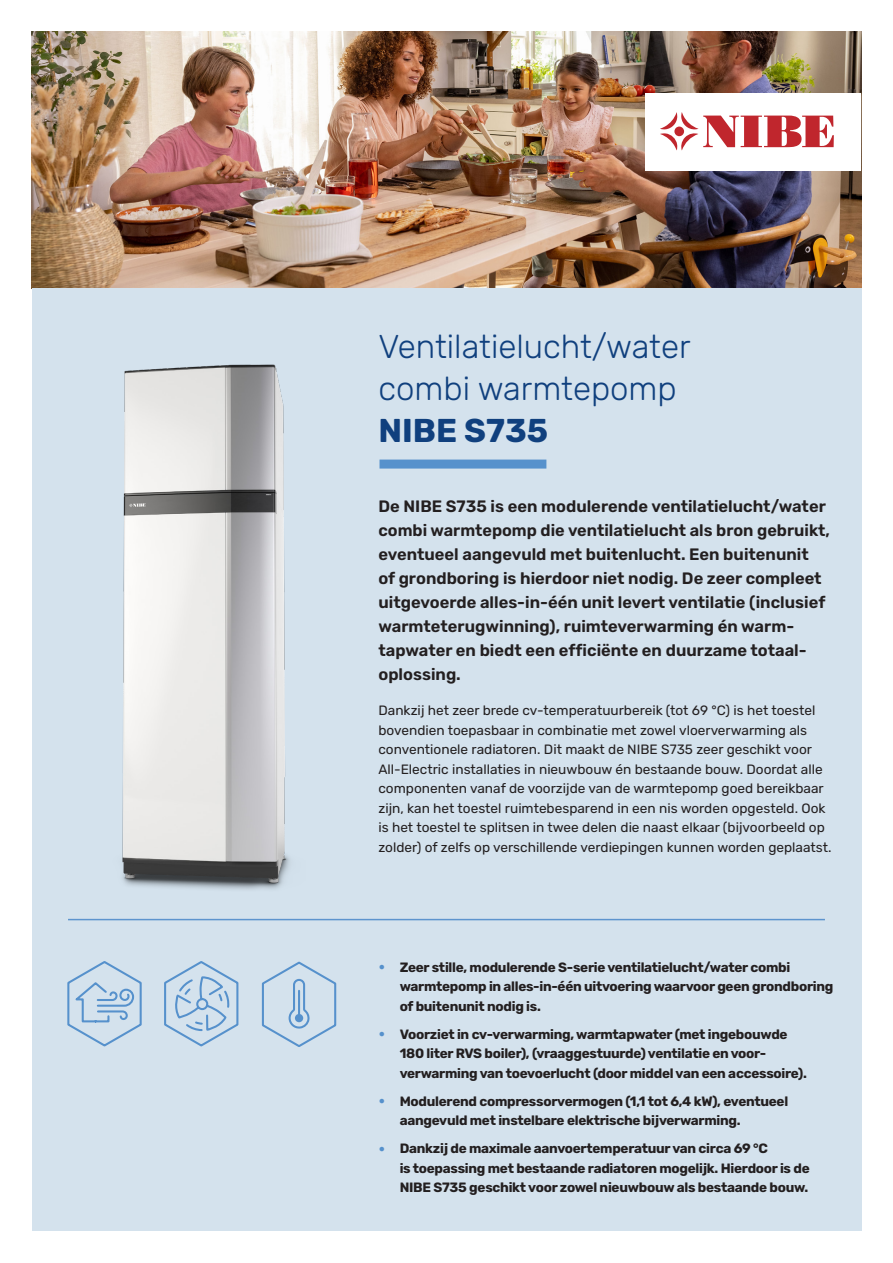
<style>
.page{position:relative;width:893px;height:1263px;background:#fff}
.page>*{position:absolute;margin:0;border:0;box-sizing:border-box;transform-origin:0 0}
.Headline_Green{font:300 33px "Rubik";color:#10407e}
.Headline_Green-2{font:700 33px "Rubik";color:#10407e}
.Body_copy{font:600 16.5px/24px "Rubik";color:#231f20}
.A4_Bulletlist___bullets{font:700 13.5px/19.5px "Rubik";letter-spacing:-.02em;color:#231f20}
.Body_copy-2{font:13.5px/19.5px "Rubik";color:#231f20}
.s1{font-size:18px;color:#5691cc}
</style>
<div class="page">
<img style="left:32px;top:32px;width:829px;height:256px">
<div style="left:32px;top:288px;width:829px;height:943px;background:#d4e2ed"></div>
<svg style="left:645px;top:94px;width:216px;height:77px"></svg>
<div style="left:674px;top:127px;width:10px;height:9px;background:#c0262d;border-radius:50%"></div>
<img style="left:122px;top:364px;width:168px;height:526px">
<div style="left:379px;top:460px;width:167px;height:9px;background:#5691cc"></div>
<hr style="left:68px;top:919px;width:757px;height:1px;background:#5d94ce">
<svg style="left:67px;top:961px;width:75px;height:86px"></svg>
<svg style="left:164px;top:961px;width:75px;height:86px"></svg>
<svg style="left:261px;top:961px;width:76px;height:86px"></svg>
<div style="left:295px;top:1014px;width:8px;height:8px;background:#5691cc;border-radius:50%"></div>
<hr style="left:298px;top:991px;width:2px;height:26px;background:#5691cc">
<p class="Headline_Green" style="left:378px;top:329px;width:314px">Ventilatielucht/water</p>
<p class="Headline_Green" style="left:378px;top:371px;width:300px">combi warmtepomp</p>
<p class="Headline_Green-2" style="left:378px;top:413px;width:171px">NIBE S735</p>
<p class="Body_copy" style="left:378px;top:495px;width:453px">De NIBE S735 is een modulerende ventilatielucht/water combi warmtepomp die ventilatielucht als bron gebruikt, eventueel aangevuld met buitenlucht. Een buitenunit<br>of grondboring is hierdoor niet nodig. De zeer compleet uitgevoerde alles-in-één unit levert ventilatie (inclusief warmteterugwinning), ruimteverwarming én warm&shy;tapwater en biedt een efficiënte en duurzame totaal&shy;oplossing.</p>
<p class="Body_copy-2" style="left:378px;top:701px;width:455px">Dankzij het zeer brede cv-temperatuurbereik (tot 69 °C) is het toestel bovendien toepasbaar in combinatie met zowel vloerverwarming als conventionele radiatoren. Dit maakt de NIBE S735 zeer geschikt voor All-Electric installaties in nieuwbouw én bestaande bouw. Doordat alle componenten vanaf de voorzijde van de warmtepomp goed bereikbaar zijn, kan het toestel ruimtebesparend in een nis worden opgesteld. Ook is het toestel te splitsen in twee delen die naast elkaar (bijvoorbeeld op zolder) of zelfs op verschillende verdiepingen kunnen worden geplaatst.</p>
<p class="A4_Bulletlist___bullets" style="left:400px;top:957px;width:435px;text-indent:-21px"><span class="s1">•</span> Zeer stille, modulerende S-serie ventilatielucht/water combi warmtepomp in alles-in-één uitvoering waarvoor geen grondboring of buitenunit nodig is.</p>
<p class="A4_Bulletlist___bullets" style="left:400px;top:1024px;width:409px;text-indent:-21px"><span class="s1">•</span> Voorziet in cv-verwarming, warmtapwater (met ingebouwde<br>180 liter RVS boiler), (vraaggestuurde) ventilatie en voor&shy;verwarming van toevoerlucht (door middel van een accessoire).</p>
<p class="A4_Bulletlist___bullets" style="left:400px;top:1091px;width:390px;text-indent:-21px"><span class="s1">•</span> Modulerend compressorvermogen (1,1 tot 6,4 kW), eventueel aangevuld met instelbare elektrische bijverwarming.</p>
<p class="A4_Bulletlist___bullets" style="left:400px;top:1139px;width:411px;text-indent:-21px"><span class="s1">•</span> Dankzij de maximale aanvoertemperatuur van circa 69 °C<br>is toepassing met bestaande radiatoren mogelijk. Hierdoor is de<br>NIBE S735 geschikt voor zowel nieuwbouw als bestaande bouw.</p>
</div>
